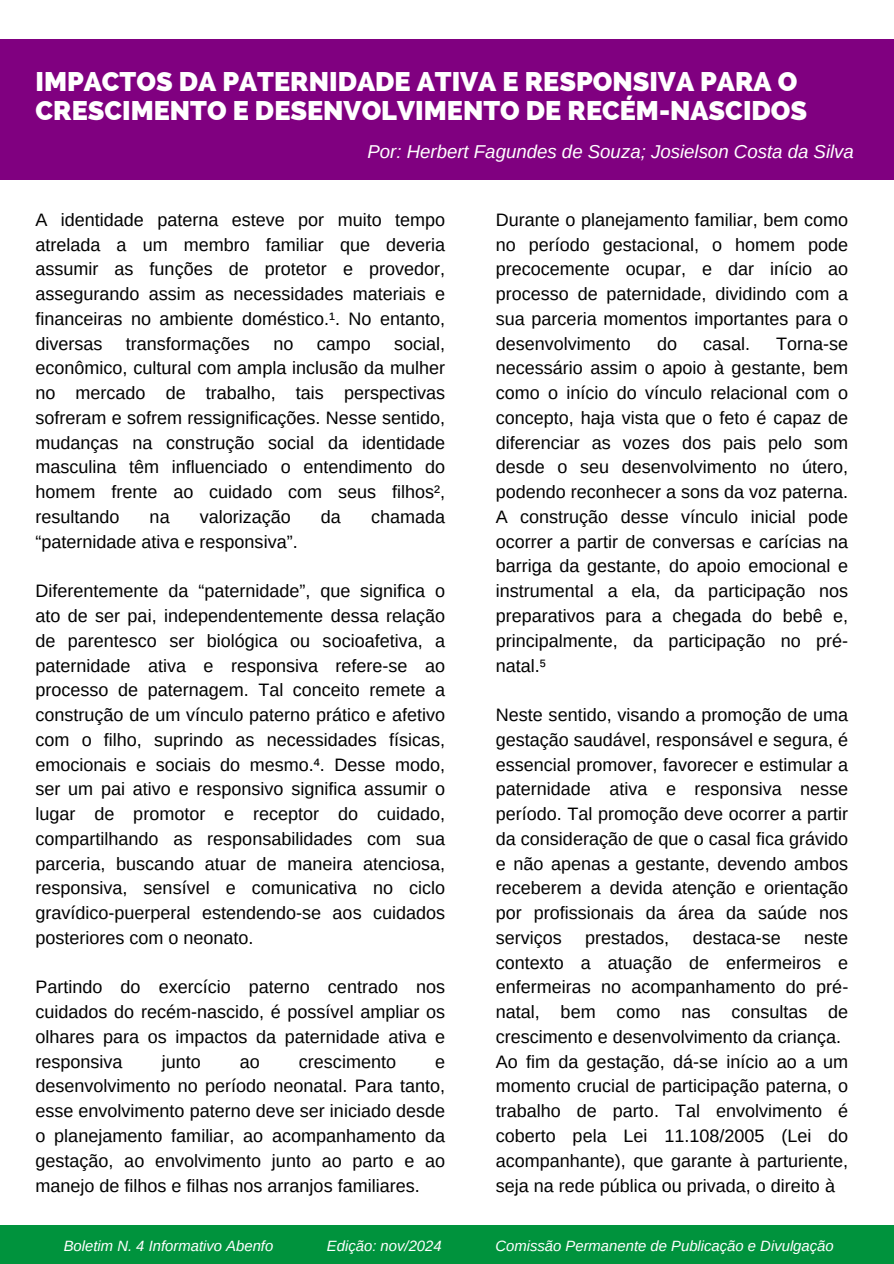
<style>
.page{position:relative;width:894px;height:1264px;background:#fff}
.page>*{position:absolute;margin:0;border:0;box-sizing:border-box;transform-origin:0 0}
.t1{font:800 27px/28.8px "Raleway";color:#fff}
.t2{font:italic 18.6px "Arimo";color:#fff}
.t3{font:18px/24.8px "Arimo";color:#000;text-align:justify}
.t4{font:italic 14.85px "Arimo";color:#fff}
</style>
<div class="page">
<div style="left:0;top:40px;width:893px;height:139px;background:#800080"></div>
<div style="left:0;top:1225px;width:893px;height:38px;background:#00933d"></div>
<p class="t1" style="left:35px;top:67px;width:773px">IMPACTOS DA PATERNIDADE ATIVA E RESPONSIVA PARA O<br>CRESCIMENTO E DESENVOLVIMENTO DE RECÉM-NASCIDOS</p>
<h1 class="t2" style="left:367px;top:141px;width:488px">Por: Herbert Fagundes de Souza; Josielson Costa da Silva</h1>
<h2 class="t3" style="left:35px;top:207px;width:411px">A identidade paterna esteve por muito tempo atrelada a um membro familiar que deveria assumir as funções de protetor e provedor, assegurando assim as necessidades materiais e financeiras no ambiente doméstico.¹. No entanto, diversas</h2>
<h2 class="t3" style="left:35px;top:331px;width:411px;text-indent:358px">social, econômico, cultural com ampla inclusão da mulher no mercado de trabalho, tais perspectivas sofreram e sofrem ressignificações. Nesse sentido, mudanças na construção social da identidade masculina têm influenciado o entendimento do homem frente ao cuidado com seus filhos², resultando</h2>
<h2 class="t3" style="left:126px;top:331px;width:126px">transformações</h2>
<h2 class="t3" style="left:273px;top:331px;width:22px">no</h2>
<h2 class="t3" style="left:316px;top:331px;width:56px">campo</h2>
<h2 class="t3" style="left:150px;top:504px;width:22px">na</h2>
<h2 class="t3" style="left:200px;top:504px;width:93px">valorização</h2>
<h2 class="t3" style="left:321px;top:504px;width:22px">da</h2>
<h2 class="t3" style="left:371px;top:504px;width:76px">chamada</h2>
<h2 class="t3" style="left:35px;top:529px;width:264px">“paternidade ativa e responsiva”.</h2>
<h2 class="t3" style="left:35px;top:578px;width:411px">Diferentemente da “paternidade”, que significa o ato de ser pai, independentemente dessa relação de parentesco ser biológica ou socioafetiva, a paternidade ativa e responsiva refere-se ao processo de paternagem. Tal conceito remete a construção de um vínculo paterno prático e afetivo com o filho, suprindo as necessidades físicas, emocionais e sociais do mesmo.⁴. Desse modo, ser um pai ativo e responsivo significa assumir o lugar de promotor e receptor do cuidado, compartilhando as responsabilidades com sua parceria, buscando atuar de maneira atenciosa, responsiva, sensível e comunicativa no ciclo gravídico-puerperal estendendo-se aos cuidados posteriores com o neonato.</h2>
<h2 class="t3" style="left:35px;top:974px;width:411px">Partindo do exercício paterno centrado nos cuidados do recém-nascido, é possível ampliar os olhares para os impactos da paternidade ativa e responsiva</h2>
<h2 class="t3" style="left:162px;top:1049px;width:41px">junto</h2>
<h2 class="t3" style="left:240px;top:1049px;width:22px">ao</h2>
<h2 class="t3" style="left:299px;top:1049px;width:99px">crescimento</h2>
<h2 class="t3" style="left:35px;top:1049px;width:411px;text-indent:399px">e desenvolvimento no período neonatal. Para tanto, esse envolvimento paterno deve ser iniciado desde o planejamento familiar, ao acompanhamento da gestação, ao envolvimento junto ao parto e ao manejo de filhos e filhas nos arranjos familiares.</h2>
<h2 class="t3" style="left:495px;top:207px;width:354px">Durante o planejamento familiar, bem como no período gestacional, o homem pode precocemente ocupar, e dar início ao processo de paternidade, dividindo com a sua parceria momentos importantes para o desenvolvimento</h2>
<h2 class="t3" style="left:656px;top:331px;width:22px">do</h2>
<h2 class="t3" style="left:703px;top:331px;width:48px">casal.</h2>
<h2 class="t3" style="left:495px;top:331px;width:354px;text-indent:280px">Torna-se necessário assim o apoio à gestante, bem como o início do vínculo relacional com o concepto, haja vista que o feto é capaz de diferenciar as vozes dos pais pelo som desde o seu desenvolvimento no útero, podendo reconhecer a sons da voz paterna.<br>A construção desse vínculo inicial pode ocorrer a partir de conversas e carícias na barriga da gestante, do apoio emocional e instrumental a ela, da participação nos preparativos para a chegada do bebê e, principalmente, da participação no pré&shy;natal.⁵</h2>
<h2 class="t3" style="left:495px;top:702px;width:354px">Neste sentido, visando a promoção de uma gestação saudável, responsável e segura, é essencial promover, favorecer e estimular a paternidade ativa e responsiva nesse período. Tal promoção deve ocorrer a partir da consideração de que o casal fica grávido e não apenas a gestante, devendo ambos receberem a devida atenção e orientação por profissionais da área da saúde nos serviços</h2>
<h2 class="t3" style="left:585px;top:925px;width:86px">prestados,</h2>
<h2 class="t3" style="left:692px;top:925px;width:90px">destaca-se</h2>
<h2 class="t3" style="left:495px;top:925px;width:354px;text-align:left;text-indent:308px">neste contexto a atuação de enfermeiros e enfermeiras no acompanhamento do pré&shy;natal, bem como nas consultas de crescimento e desenvolvimento da criança.<br>Ao fim da gestação, dá-se início ao a um momento crucial de participação paterna, o trabalho de parto. Tal envolvimento é coberto pela Lei 11.108/2005 (Lei do acompanhante), que garante à parturiente, seja na rede pública ou privada, o direito à</h2>
<h2 class="t4" style="left:64px;top:1237px;width:211px">Boletim N. 4 Informativo Abenfo</h2>
<h2 class="t4" style="left:327px;top:1237px;width:116px">Edição: nov/2024</h2>
<h2 class="t4" style="left:495px;top:1237px;width:340px">Comissão Permanente de Publicação e Divulgação</h2>
</div>
